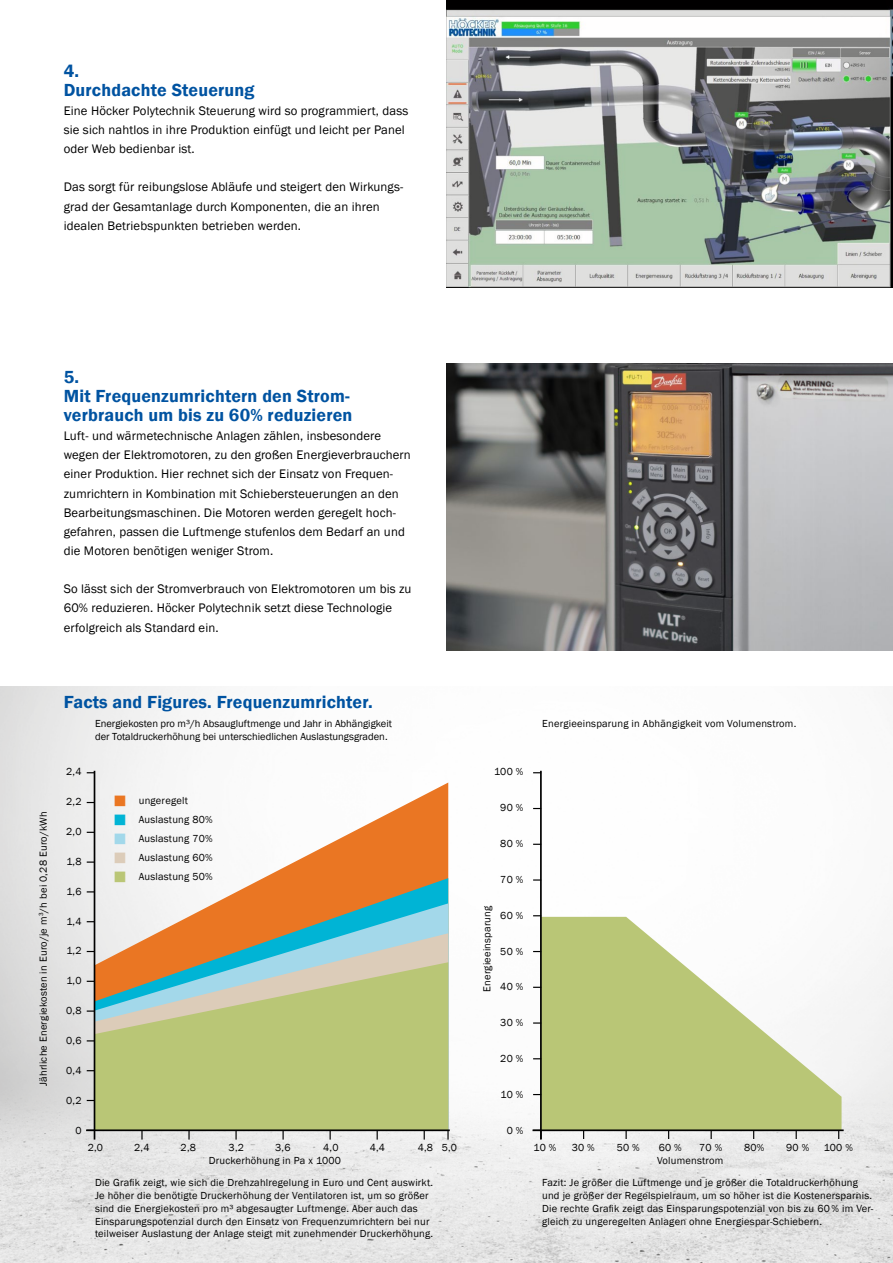
<style>
.page{position:relative;width:893px;height:1263px;background:#fff}
.page>*{position:absolute;margin:0;border:0;box-sizing:border-box;transform-origin:0 0}
.t1{font:600 18px/19.2px "Franklin Gothic";letter-spacing:.01em;color:#0053a1}
.t2{font:12.75px/19.2px "Franklin Gothic";letter-spacing:.01em;color:#000}
.t3{font:10.5px/12.8px "Franklin Gothic";letter-spacing:.02em;color:#000}
.t4{font:10.5px/12.8px "Franklin Gothic";color:#000}
</style>
<div class="page">
<img style="left:0;top:687px;width:893px;height:576px">
<img style="left:446px;top:0;width:447px;height:287px">
<img style="left:446px;top:364px;width:447px;height:287px">
<svg style="left:95px;top:782px;width:353px;height:96px;fill:#f7f6f6"></svg>
<svg style="left:95px;top:878px;width:353px;height:25px"></svg>
<svg style="left:95px;top:903px;width:353px;height:30px"></svg>
<svg style="left:95px;top:933px;width:353px;height:29px;background:#b2b09b"></svg>
<svg style="left:95px;top:962px;width:353px;height:167px;background:#b7c381"></svg>
<hr style="left:94px;top:771px;width:1px;height:368px;background:#000">
<hr style="left:86px;top:1129px;width:364px;height:2px;background:#000">
<svg style="left:87px;top:1010px;width:7px;height:2px"></svg>
<svg style="left:87px;top:861px;width:7px;height:2px"></svg>
<svg style="left:447px;top:1131px;width:2px;height:8px"></svg>
<svg style="left:282px;top:1131px;width:2px;height:8px"></svg>
<svg style="left:141px;top:1131px;width:2px;height:8px"></svg>
<svg style="left:188px;top:1131px;width:2px;height:8px"></svg>
<svg style="left:235px;top:1131px;width:2px;height:8px"></svg>
<svg style="left:542px;top:917px;width:299px;height:212px;fill:#b9c676"></svg>
<hr style="left:540px;top:771px;width:2px;height:368px;background:#000">
<hr style="left:532px;top:1129px;width:312px;height:2px;background:#000">
<svg style="left:533px;top:879px;width:7px;height:2px"></svg>
<svg style="left:533px;top:1022px;width:7px;height:2px"></svg>
<svg style="left:533px;top:1131px;width:9px;height:8px"></svg>
<svg style="left:625px;top:1131px;width:2px;height:8px"></svg>
<svg style="left:115px;top:795px;width:10px;height:11px"></svg>
<svg style="left:115px;top:814px;width:10px;height:11px"></svg>
<svg style="left:115px;top:833px;width:10px;height:11px"></svg>
<svg style="left:115px;top:852px;width:10px;height:11px"></svg>
<svg style="left:115px;top:872px;width:10px;height:10px"></svg>
<h1 class="t1" style="left:64px;top:61px;width:192px">4.<br>Durchdachte Steuerung</h1>
<p class="t2" style="left:64px;top:101px;width:346px">Eine Höcker Polytechnik Steuerung wird so programmiert, dass sie sich nahtlos in ihre Produktion einfügt und leicht per Panel oder Web bedienbar ist.</p>
<p class="t2" style="left:64px;top:178px;width:341px">Das sorgt für reibungslose Abläufe und steigert den Wirkungs&shy;grad der Gesamtanlage durch Komponenten, die an ihren idealen Betriebspunkten betrieben werden.</p>
<h1 class="t1" style="left:64px;top:367px;width:290px">5.<br>Mit Frequenzumrichtern den Strom&shy;verbrauch um bis zu 60% reduzieren</h1>
<p class="t2" style="left:64px;top:427px;width:349px">Luft- und wärmetechnische Anlagen zählen, insbesondere wegen der Elektromotoren, zu den großen Energieverbrauchern einer Produktion. Hier rechnet sich der Einsatz von Frequen&shy;zumrichtern in Kombination mit Schiebersteuerungen an den Bearbeitungsmaschinen. Die Motoren werden geregelt hoch&shy;gefahren, passen die Luftmenge stufenlos dem Bedarf an und die Motoren benötigen weniger Strom.</p>
<p class="t2" style="left:64px;top:580px;width:349px">So lässt sich der Stromverbrauch von Elektromotoren um bis zu<br>60% reduzieren. Höcker Polytechnik setzt diese Technologie erfolgreich als Standard ein.</p>
<p class="t3" style="left:37px;top:1086px;width:276px;rotate:-90deg">Jährliche Energiekosten in Euro/je m<sup>3</sup>/h bei 0,28 Euro/kWh</p>
<h1 class="t1" style="left:64px;top:693px;width:311px">Facts and Figures. Frequenzumrichter.</h1>
<p class="t3" style="left:66px;top:766px;width:17px">2,4</p>
<p class="t3" style="left:66px;top:795px;width:17px">2,2</p>
<p class="t3" style="left:66px;top:825px;width:17px">2,0</p>
<p class="t3" style="left:66px;top:855px;width:17px">1,8</p>
<p class="t3" style="left:66px;top:885px;width:17px">1,6</p>
<p class="t3" style="left:66px;top:915px;width:17px">1,4</p>
<p class="t3" style="left:66px;top:945px;width:17px">1,2</p>
<p class="t3" style="left:66px;top:975px;width:17px">1,0</p>
<p class="t3" style="left:66px;top:1004px;width:17px">0,8</p>
<p class="t3" style="left:66px;top:1034px;width:17px">0,6</p>
<p class="t3" style="left:66px;top:1064px;width:17px">0,4</p>
<p class="t3" style="left:66px;top:1094px;width:17px">0,2</p>
<p class="t3" style="left:75px;top:1124px;width:8px">0</p>
<p class="t4" style="left:95px;top:717px;width:298px">Energiekosten pro m³/h Absaugluftmenge und Jahr in Abhängigkeit der Totaldruckerhöhung bei unterschiedlichen Auslastungsgraden.</p>
<p class="t3" style="left:139px;top:791px;width:75px;line-height:19.2px">ungeregelt<br>Auslastung 80%<br>Auslastung 70%<br>Auslastung 60%<br>Auslastung 50%</p>
<p class="t3" style="left:494px;top:766px;width:31px">100 %</p>
<p class="t3" style="left:500px;top:801px;width:25px">90 %</p>
<p class="t3" style="left:500px;top:837px;width:25px">80 %</p>
<p class="t3" style="left:500px;top:873px;width:25px">70 %</p>
<p class="t3" style="left:500px;top:909px;width:25px">60 %</p>
<p class="t3" style="left:500px;top:945px;width:25px">50 %</p>
<p class="t3" style="left:500px;top:981px;width:25px">40 %</p>
<p class="t3" style="left:500px;top:1017px;width:25px">30 %</p>
<p class="t3" style="left:500px;top:1052px;width:25px">20 %</p>
<p class="t3" style="left:501px;top:1088px;width:24px">10 %</p>
<p class="t3" style="left:507px;top:1124px;width:18px">0 %</p>
<p class="t3" style="left:481px;top:992px;width:88px;rotate:-90deg">Energieeinsparung</p>
<p class="t3" style="left:542px;top:717px;width:256px">Energieeinsparung in Abhängigkeit vom Volumenstrom.</p>
<p class="t3" style="left:88px;top:1141px;width:17px">2,0</p>
<p class="t3" style="left:134px;top:1141px;width:17px">2,4</p>
<p class="t3" style="left:181px;top:1141px;width:17px">2,8</p>
<p class="t3" style="left:229px;top:1141px;width:17px">3,2</p>
<p class="t3" style="left:275px;top:1141px;width:17px">3,6</p>
<p class="t3" style="left:323px;top:1141px;width:17px">4,0</p>
<p class="t3" style="left:370px;top:1141px;width:17px">4,4</p>
<p class="t3" style="left:418px;top:1141px;width:41px">4,8 5,0</p>
<p class="t3" style="left:534px;top:1141px;width:24px">10 %</p>
<p class="t3" style="left:572px;top:1141px;width:25px">30 %</p>
<p class="t3" style="left:617px;top:1141px;width:25px">50 %</p>
<p class="t3" style="left:659px;top:1141px;width:25px">60 %</p>
<p class="t3" style="left:699px;top:1141px;width:25px">70 %</p>
<p class="t3" style="left:744px;top:1141px;width:22px">80%</p>
<p class="t3" style="left:786px;top:1141px;width:25px">90 %</p>
<p class="t3" style="left:824px;top:1141px;width:31px">100 %</p>
<p class="t3" style="left:209px;top:1154px;width:134px">Druckerhöhung in Pa x 1000</p>
<p class="t3" style="left:657px;top:1154px;width:68px">Volumenstrom</p>
<p class="t3" style="left:95px;top:1177px;width:340px">Die Grafik zeigt, wie sich die Drehzahlregelung in Euro und Cent auswirkt.<br>Je höher die benötigte Druckerhöhung der Ventilatoren ist, um so größer sind die Energiekosten pro m³ abgesaugter Luftmenge. Aber auch das Einsparungspotenzial durch den Einsatz von Frequenzumrichtern bei nur teilweiser Auslastung der Anlage steigt mit zunehmender Druckerhöhung.</p>
<p class="t3" style="left:542px;top:1177px;width:333px">Fazit: Je größer die Luftmenge und je größer die Totaldruckerhöhung und je größer der Regelspielraum, um so höher ist die Kostenersparnis.<br>Die rechte Grafik zeigt das Einsparungspotenzial von bis zu 60 % im Ver&shy;gleich zu ungeregelten Anlagen ohne Energiespar-Schiebern.</p>
</div>
